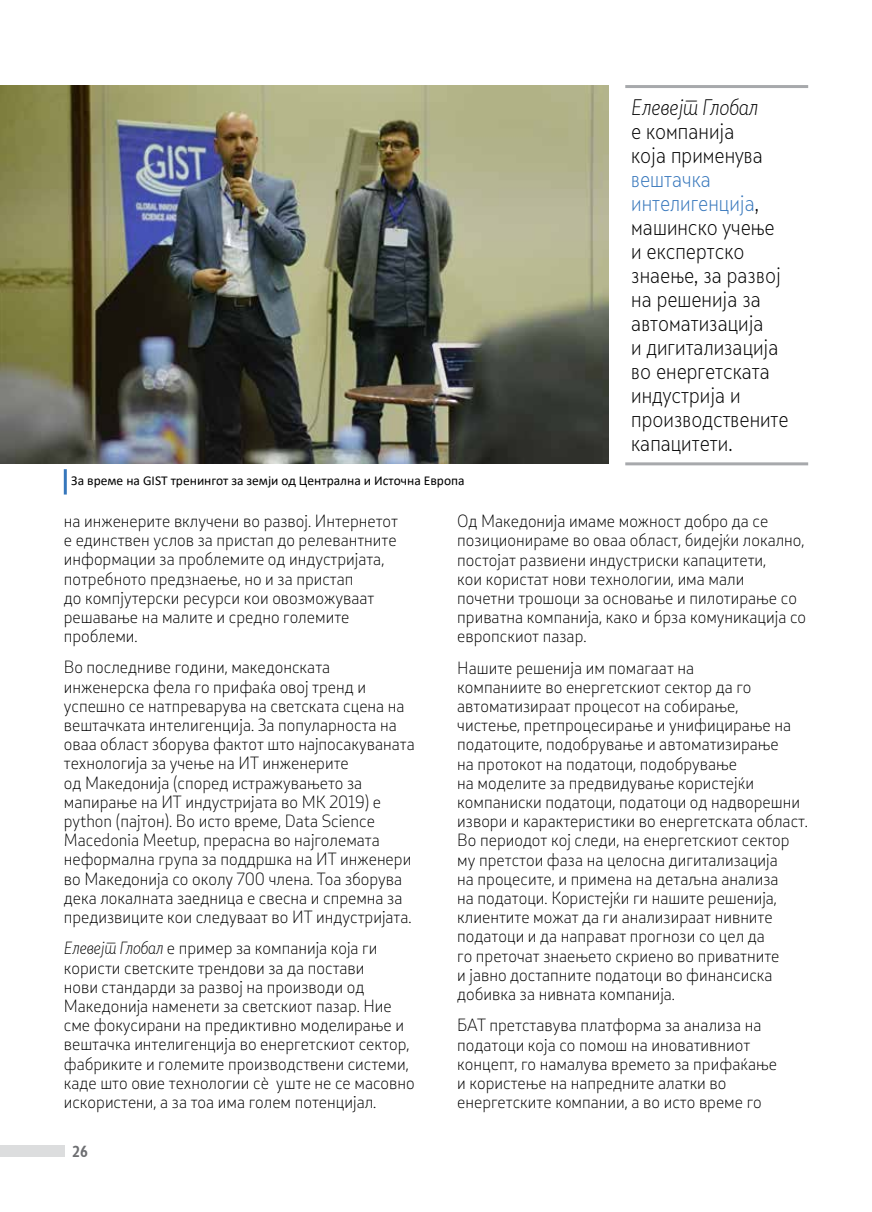
<style>
.page{position:relative;width:872px;height:1212px;background:#fff}
.page>*{position:absolute;margin:0;border:0;box-sizing:border-box;transform-origin:0 0}
.t1{font:300 21px/24px "Skola Sans Cn";color:#000}
.t2{font:italic 300 21px "Skola Sans Cn";color:#000}
.t3{font:300 16.5px/19.2px "Stobi Sans";color:#000}
.t4{font:700 15px "Skola Sans Cn";color:#6d6e71}
.t5{font:13.5px "Calibri";color:#000}
.s1{color:#3777bc}
.s2{font-family:"Skola Sans Cn";font-style:italic}
</style>
<div class="page">
<img style="left:0;top:85px;width:609px;height:378px">
<hr style="left:625px;top:85px;width:183px;height:3px;background:#a7a9ac">
<hr style="left:625px;top:462px;width:183px;height:3px;background:#a7a9ac">
<hr style="left:64px;top:469px;width:3px;height:25px;background:#3777bc">
<div style="left:0;top:1145px;width:64px;height:12px;background:#dcddde"></div>
<p class="t5" style="left:71px;top:471px;width:395px">За време на GIST тренингот за земји од Централна и И сточна Европа</p>
<p class="t2" style="left:631px;top:95px;width:128px">Елевејт Глобал</p>
<p class="t1" style="left:631px;top:119px;width:133px">е компанија која применува</p>
<p class="t1" style="left:631px;top:167px;width:159px"><span class="s1">вештачка интелигенција</span>, машинско учење и експертско знаење, за развој на решенија за автоматизација<br>и дигитализација во енергетската индустрија и производствените капацитети.</p>
<p class="t3" style="left:64px;top:511px;width:336px">на инженерите вклучени во развој. Интернетот е единствен услов за пристап до релевантните информации за проблемите од индустријата, потребното предзнаење, но и за пристап<br>до компјутерски ресурси кои овозможуваат решавање на малите и средно големите проблеми.</p>
<p class="t3" style="left:64px;top:657px;width:352px">Во последниве години, македонската инженерска фела го прифаќа овој тренд и успешно се натпреварува на светската сцена на вештачката интелигенција. За популарноста на оваа област зборува фактот што најпосакуваната технологија за учење на ИТ инженерите<br>од Македонија (според истражувањето за мапирање на ИТ индустријата во МК 2019) е python (пајтон). Во исто време, Data Science Macedonia Meetup, прерасна во најголемата неформална група за поддршка на ИТ инженери во Македонија со околу 700 члена. Тоа зборува дека локалната заедница е свесна и спремна за предизвиците кои следуваат во ИТ индустријата.</p>
<p class="t3" style="left:64px;top:938px;width:352px"><span class="s2">Елевејт Глобал</span> е пример за компанија која ги користи светските трендови за да постави<br>нови стандарди за развој на производи од Македонија наменети за светскиот пазар. Ние сме фокусирани на предиктивно моделирање и вештачка интелигенција во енергетскиот сектор, фабриките и големите производствени системи, каде што овие технологии сѐ уште не се масовно искористени, а за тоа има голем потенцијал.</p>
<p class="t4" style="left:72px;top:1142px;width:17px">26</p>
<p class="t3" style="left:457px;top:511px;width:350px">Од Македонија имаме можност добро да се позиционираме во оваа област, бидејќи локално, постојат развиени индустриски капацитети,<br>кои користат нови технологии, има мали<br>почетни трошоци за основање и пилотирање со приватна компанија, како и брза комуникација со европскиот пазар.</p>
<p class="t3" style="left:457px;top:657px;width:352px">Нашите решенија им помагаат на<br>компаниите во енергетскиот сектор да го автоматизираат процесот на собирање,<br>чистење, претпроцесирање и унифицирање на податоците, подобрување и автоматизирање<br>на протокот на податоци, подобрување<br>на моделите за предвидување користејќи компаниски податоци, податоци од надворешни извори и карактеристики во енергетската област.<br>Во периодот кој следи, на енергетскиот сектор му претстои фаза на целосна дигитализација<br>на процесите, и примена на детаљна анализа<br>на податоци. Користејќи ги нашите решенија, клиентите можат да ги анализираат нивните податоци и да направат прогнози со цел да<br>го преточат знаењето скриено во приватните<br>и јавно достапните податоци во финансиска добивка за нивната компанија.</p>
<p class="t3" style="left:457px;top:1015px;width:321px">БАТ претставува платформа за анализа на податоци која со помош на иновативниот концепт, го намалува времето за прифаќање и користење на напредните алатки во енергетските компании, а во исто време го</p>
</div>
